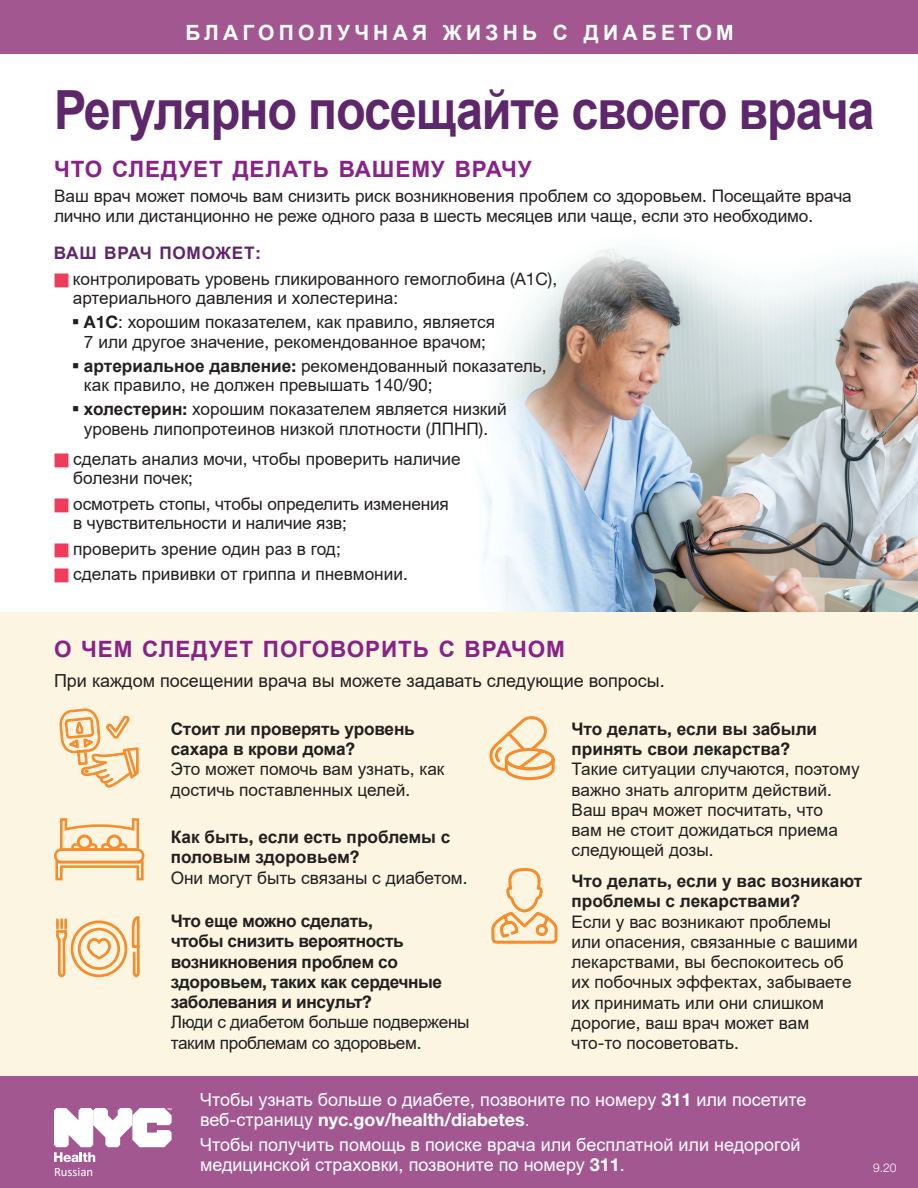
<style>
.page{position:relative;width:918px;height:1188px;background:#fff}
.page>*{position:absolute;margin:0;border:0;box-sizing:border-box;transform-origin:0 0}
.Headline{font:700 54px "Arial";letter-spacing:-.025em;color:#5f276b;scale:.9 1}
.Chart_head{font:700 22.5px "Arial";letter-spacing:.04em;color:#892288}
.Subhead{font:700 22.5px "Arial";letter-spacing:.04em;color:#892288}
.Sheet_Header{font:700 21px "Arial";letter-spacing:.2em;color:#fff}
.More_Info_text{font:18px/19.5px "Arial";color:#fff}
.Chart_text{font:18px "Arial";color:#231f20}
.Chart_cell_text{font:17.25px/20.2px "Arial";color:#231f20}
.Bullets{font:17.25px/19.5px "Arial";color:#231f20}
.Chart_cell_text-2{font:700 17.25px/20.2px "Arial";letter-spacing:-.02em;color:#231f20}
.Body{font:17.25px/19.5px "Arial";letter-spacing:-.01em;color:#231f20}
.Chart_cell_text-3{font:700 17.25px/20.2px "Arial";color:#231f20}
.More_Info_subhead{font:700 17.25px "Arial";letter-spacing:.04em;color:#5f276b}
.t1{font:12.75px "Calibri";color:#fff}
.t2{font:300 12px "Helvetica Neue LT Std";color:#fff}
.s1{font-family:"Helvetica Neue LT Std"}
.s2{font-family:"Helvetica Neue LT Std";font-weight:500;font-stretch:expanded}
.s3{color:#ee3c5a}
.s4{font-family:"Helvetica Neue LT Std";font-weight:700}
.s5{font-weight:700}
.s6{font-weight:400}
.s7{font-family:"Helvetica Neue LT Std";font-weight:400}
.s8{font-family:"Helvetica Neue LT Std";font-weight:300}
</style>
<div class="page">
<img style="left:484px;top:248px;width:434px;height:364px">
<div style="left:0;top:1076px;width:918px;height:112px;background:#a25791"></div>
<div style="left:0;top:612px;width:918px;height:464px;background:#fbf5e1"></div>
<div style="left:0;top:0;width:918px;height:54px;background:#a25791"></div>
<svg style="left:54px;top:708px;width:91px;height:270px"></svg>
<svg style="left:54px;top:1108px;width:118px;height:54px"></svg>
<svg style="left:491px;top:868px;width:67px;height:76px"></svg>
<svg style="left:489px;top:716px;width:66px;height:65px"></svg>
<p class="Sheet_Header" style="left:185px;top:19px;width:550px">БЛАГОПОЛУЧНАЯ ЖИЗНЬ С ДИАБЕТОМ</p>
<p class="Headline" style="left:54px;top:74px;width:913px">Регулярно посещайте своего врача</p>
<p class="Subhead" style="left:54px;top:154px;width:479px">ЧТО СЛЕДУЕТ ДЕЛАТЬ ВАШЕМУ ВРАЧУ</p>
<p class="Body" style="left:54px;top:186px;width:799px">Ваш врач может помочь вам снизить риск возникновения проблем со здоровьем<span class="s1">.</span> Посещайте врача лично или дистанционно не реже одного раза в шесть месяцев или чаще<span class="s1">,</span> если это необходимо<span class="s1">.</span></p>
<p class="More_Info_subhead" style="left:54px;top:242px;width:209px">ВАШ ВРАЧ ПОМОЖЕТ<span class="s2">:</span></p>
<p class="Bullets" style="left:73px;top:269px;width:486px;text-indent:-19px"><span class="s3">■</span> контролировать уровень гликированного гемоглобина <span class="s1">(A1C), </span>артериального давления и холестерина<span class="s1">:</span></p>
<p class="Chart_cell_text" style="left:72px;top:312px;width:425px;line-height:19.5px;text-align:center">▪ <span class="s4">A1C</span><span class="s1">:</span> хорошим показателем<span class="s1">,</span> как правило<span class="s1">,</span> является<br><span class="s1">7</span> или другое значение<span class="s1">,</span> рекомендованное врачом<span class="s1">;</span></p>
<p class="Chart_cell_text" style="left:84px;top:356px;width:464px;line-height:19.5px;text-indent:-12px">▪ <span class="s5">артериальное давление</span><span class="s4">:</span> рекомендованный показатель<span class="s1">, </span>как правило<span class="s1">,</span> не должен превышать <span class="s1">140/90;</span></p>
<p class="Chart_cell_text" style="left:72px;top:399px;width:436px;line-height:19.5px;text-align:center">▪ <span class="s5">холестерин</span><span class="s4">:</span> хорошим показателем является низкий уровень липопротеинов низкой плотности <span class="s1">(</span>ЛПНП<span class="s1">).</span></p>
<p class="Bullets" style="left:73px;top:449px;width:389px;text-indent:-19px"><span class="s3">■</span> сделать анализ мочи<span class="s1">,</span> чтобы проверить наличие болезни почек<span class="s1">;</span></p>
<p class="Bullets" style="left:73px;top:494px;width:377px;text-indent:-19px"><span class="s3">■</span> осмотреть стопы<span class="s1">,</span> чтобы определить изменения в чувствительности и наличие язв<span class="s1">;</span></p>
<p class="Bullets" style="left:54px;top:539px;width:288px"><span class="s3">■</span> проверить зрение один раз в год<span class="s1">;</span></p>
<p class="Bullets" style="left:54px;top:564px;width:355px"><span class="s3">■</span> сделать прививки от гриппа и пневмонии<span class="s1">.</span></p>
<p class="Chart_head" style="left:54px;top:634px;width:513px">О ЧЕМ СЛЕДУЕТ ПОГОВОРИТЬ С ВРАЧОМ</p>
<p class="Chart_text" style="left:54px;top:669px;width:612px">При каждом посещении врача вы можете задавать следующие вопросы<span class="s1">.</span></p>
<p class="Chart_cell_text" style="left:171px;top:719px;width:275px"><span class="s5">Стоит ли проверять уровень сахара в крови дома</span><span class="s4">?<br></span>Это может помочь вам узнать<span class="s1">,</span> как достичь поставленных целей<span class="s1">.</span></p>
<p class="Chart_cell_text" style="left:572px;top:719px;width:290px"><span class="s5">Что делать</span><span class="s4">,</span> <span class="s5">если вы забыли принять свои лекарства</span><span class="s4">?<br></span>Такие ситуации случаются<span class="s1">,</span> поэтому важно знать алгоритм действий<span class="s1">.<br></span>Ваш врач может посчитать<span class="s1">,</span> что<br>вам не стоит дожидаться приема следующей дозы<span class="s1">.</span></p>
<p class="Chart_cell_text-3" style="left:171px;top:828px;width:298px">Как быть<span class="s1">,</span> если есть проблемы с половым здоровьем<span class="s1">?<br></span><span class="s6">Они могут быть связаны с диабетом</span><span class="s7">.</span></p>
<p class="Chart_cell_text" style="left:572px;top:871px;width:292px"><span class="s5">Что делать</span><span class="s4">,</span> <span class="s5">если у вас возникают проблемы с лекарствами</span><span class="s4">?<br></span>Если у вас возникают проблемы или опасения<span class="s1">,</span> связанные с вашими лекарствами<span class="s1">,</span> вы беспокоитесь об их побочных эффектах<span class="s1">,</span> забываете их принимать или они слишком дорогие<span class="s1">,</span> ваш врач может вам что<span class="s1">-</span>то посоветовать<span class="s1">.</span></p>
<p class="Chart_cell_text-2" style="left:171px;top:911px;width:300px">Что еще можно сделать<span class="s1">,<br></span>чтобы снизить вероятность возникновения проблем со здоровьем<span class="s1">,</span> таких как сердечные заболевания и инсульт<span class="s1">?<br></span><span class="s6">Люди с диабетом больше подвержены таким проблемам со здоровьем</span><span class="s7">.</span></p>
<p class="t1" style="left:54px;top:1163px;width:41px">Russian</p>
<p class="More_Info_text" style="left:200px;top:1090px;width:608px">Чтобы узнать больше о диабете<span class="s1">,</span> позвоните по номеру <span class="s4">311</span> или посетите веб<span class="s1">-</span>страницу <span class="s4">nyc.gov/health/diabetes</span><span class="s8">.</span></p>
<p class="More_Info_text" style="left:200px;top:1135px;width:602px">Чтобы получить помощь в поиске врача или бесплатной или недорогой медицинской страховки<span class="s1">,</span> позвоните по номеру <span class="s4">311</span><span class="s1">.</span></p>
<p class="t2" style="left:873px;top:1160px;width:25px">9.20</p>
</div>
